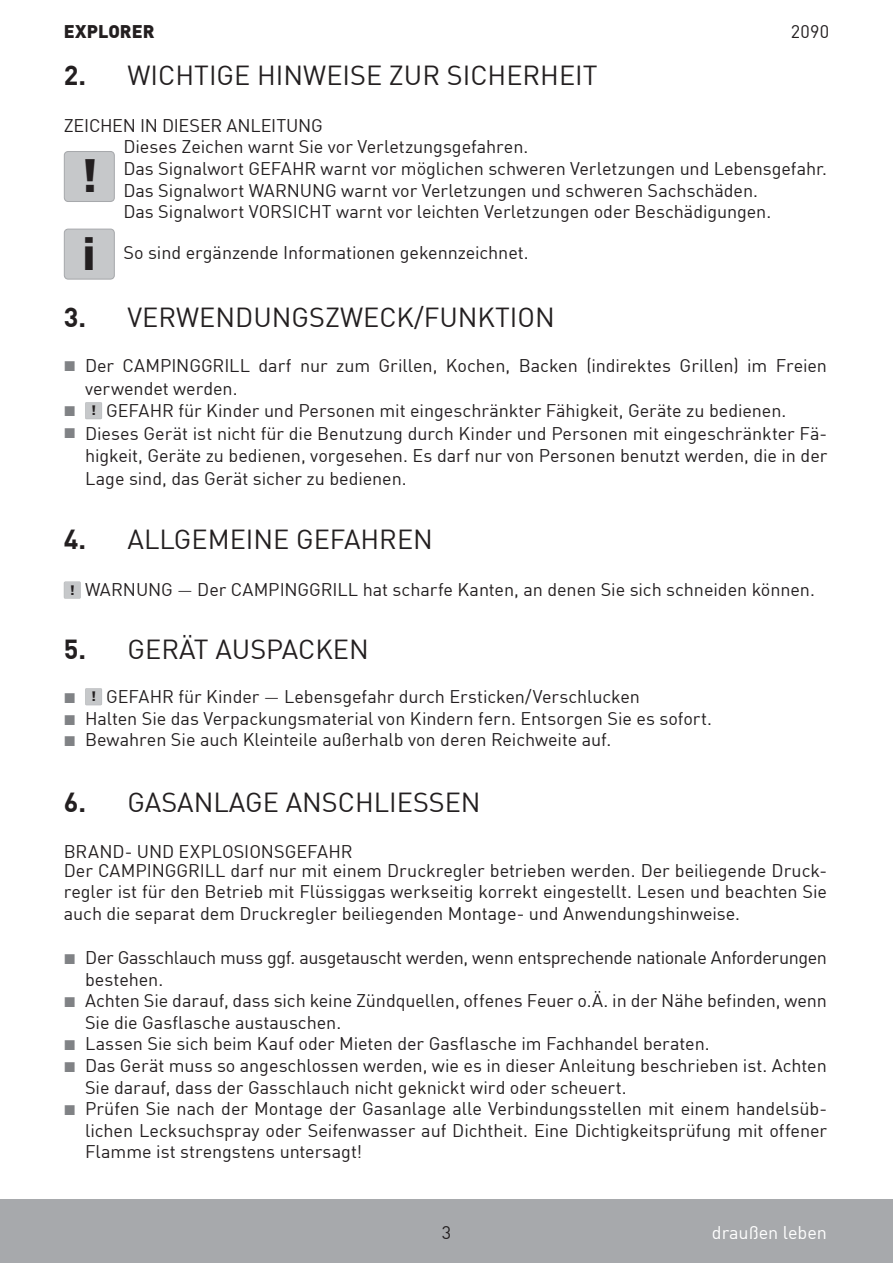
<style>
.page{position:relative;width:893px;height:1263px;background:#fff}
.page>*{position:absolute;margin:0;border:0;box-sizing:border-box;transform-origin:0 0}
.t1{font:900 45.75px/77.6px "DIN Offc";color:#231f20}
.t2{font:27px "DIN Offc";color:#231f20}
.t3{font:18px/21.6px "DIN Offc";letter-spacing:-.005em;color:#231f20}
.t4{font:18px "DIN Offc";color:#fff}
.t5{font:900 18px "DIN Offc";color:#231f20}
.s1{font-weight:700}
.s2{font-weight:900;font-size:13.35px}
.s3{font-weight:300}
</style>
<div class="page">
<div style="left:0;top:1199px;width:893px;height:64px;background:#a7a9ac"></div>
<svg style="left:85px;top:402px;width:17px;height:17px"></svg>
<svg style="left:64px;top:582px;width:17px;height:17px"></svg>
<svg style="left:85px;top:688px;width:17px;height:17px"></svg>
<svg style="left:64px;top:151px;width:51px;height:51px;background:#c4c6c8"></svg>
<svg style="left:64px;top:229px;width:51px;height:51px;background:#c4c6c8"></svg>
<p class="t5" style="left:64px;top:19px;width:92px">EXPLORER</p>
<p class="t3" style="left:791px;top:20px;width:40px">2090</p>
<h2 class="t2" style="left:64px;top:57px;width:535px"><span class="s1">2.</span> WICHTIGE HINWEISE ZUR SICHERHEIT</h2>
<p class="t3" style="left:123px;top:114px;width:705px;text-indent:-60px">ZEICHEN IN DIESER ANLEITUNG<br>Dieses Zeichen warnt Sie vor Verletzungsgefahren.<br>Das Signalwort GEFAHR warnt vor möglichen schweren Verletzungen und Lebensgefahr.<br>Das Signalwort WARNUNG warnt vor Verletzungen und schweren Sachschäden.<br>Das Signalwort VORSICHT warnt vor leichten Verletzungen oder Beschädigungen.</p>
<p class="t3" style="left:123px;top:241px;width:407px">So sind ergänzende Informationen gekennzeichnet.</p>
<h1 class="t1" style="left:81px;top:135px;width:18px">! i</h1>
<h2 class="t2" style="left:64px;top:299px;width:492px"><span class="s1">3.</span> VERWENDUNGSZWECK/FUNKTION</h2>
<p class="t3" style="left:85px;top:354px;width:743px">Der CAMPINGGRILL darf nur zum Grillen, Kochen, Backen (indirektes Grillen) im Freien</p>
<p class="t3" style="left:85px;top:376px;width:154px">verwendet werden.</p>
<p class="t3" style="left:91px;top:399px;width:697px"><span class="s2">!</span> GEFAHR für Kinder und Personen mit eingeschränkter Fähigkeit, Geräte zu bedienen.</p>
<p class="t3" style="left:85px;top:421px;width:744px">Dieses Gerät ist nicht für die Benutzung durch Kinder und Personen mit eingeschränkter Fä-</p>
<p class="t3" style="left:85px;top:444px;width:744px">higkeit, Geräte zu bedienen, vorgesehen. Es darf nur von Personen benutzt werden, die in der</p>
<p class="t3" style="left:85px;top:466px;width:323px">Lage sind, das Gerät sicher zu bedienen.</p>
<h2 class="t2" style="left:64px;top:521px;width:371px"><span class="s1">4.</span> ALLGEMEINE GEFAHREN</h2>
<p class="t3" style="left:70px;top:578px;width:747px"><span class="s2">!</span> WARNUNG <span class="s3">—</span> Der CAMPINGGRILL hat scharfe Kanten, an denen Sie sich schneiden können.</p>
<h2 class="t2" style="left:64px;top:631px;width:307px"><span class="s1">5.</span> GERÄT AUSPACKEN</h2>
<p class="t3" style="left:85px;top:685px;width:629px;text-indent:6px"><span class="s2">!</span> GEFAHR für Kinder <span class="s3">—</span> Lebensgefahr durch Ersticken/Verschlucken<br>Halten Sie das Verpackungsmaterial von Kindern fern. Entsorgen Sie es sofort.<br>Bewahren Sie auch Kleinteile außerhalb von deren Reichweite auf.</p>
<h2 class="t2" style="left:64px;top:784px;width:418px"><span class="s1">6.</span> GASANLAGE ANSCHLIESSEN</h2>
<p class="t3" style="left:64px;top:841px;width:765px;line-height:18.6px">BRAND- UND EXPLOSIONSGEFAHR<br>Der CAMPINGGRILL darf nur mit einem Druckregler betrieben werden. Der beiliegende Druck-</p>
<p class="t3" style="left:64px;top:880px;width:765px">regler ist für den Betrieb mit Flüssiggas werkseitig korrekt eingestellt. Lesen und beachten Sie auch die separat dem Druckregler beiliegenden Montage- und Anwendungshinweise.</p>
<p class="t3" style="left:85px;top:946px;width:744px">Der Gasschlauch muss ggf. ausgetauscht werden, wenn entsprechende nationale Anforderungen bestehen.<br>Achten Sie darauf, dass sich keine Zündquellen, offenes Feuer o.Ä. in der Nähe befinden, wenn Sie die Gasflasche austauschen.<br>Lassen Sie sich beim Kauf oder Mieten der Gasflasche im Fachhandel beraten.<br>Das Gerät muss so angeschlossen werden, wie es in dieser Anleitung beschrieben ist. Achten Sie darauf, dass der Gasschlauch nicht geknickt wird oder scheuert.<br>Prüfen Sie nach der Montage der Gasanlage alle Verbindungsstellen mit einem handelsüb&shy;lichen Lecksuchspray oder Seifenwasser auf Dichtheit. Eine Dichtigkeitsprüfung mit offener Flamme ist strengstens untersagt!</p>
<p class="t3" style="left:442px;top:1221px;width:11px">3</p>
<p class="t4" style="left:712px;top:1220px;width:117px">draußen leben</p>
</div>
